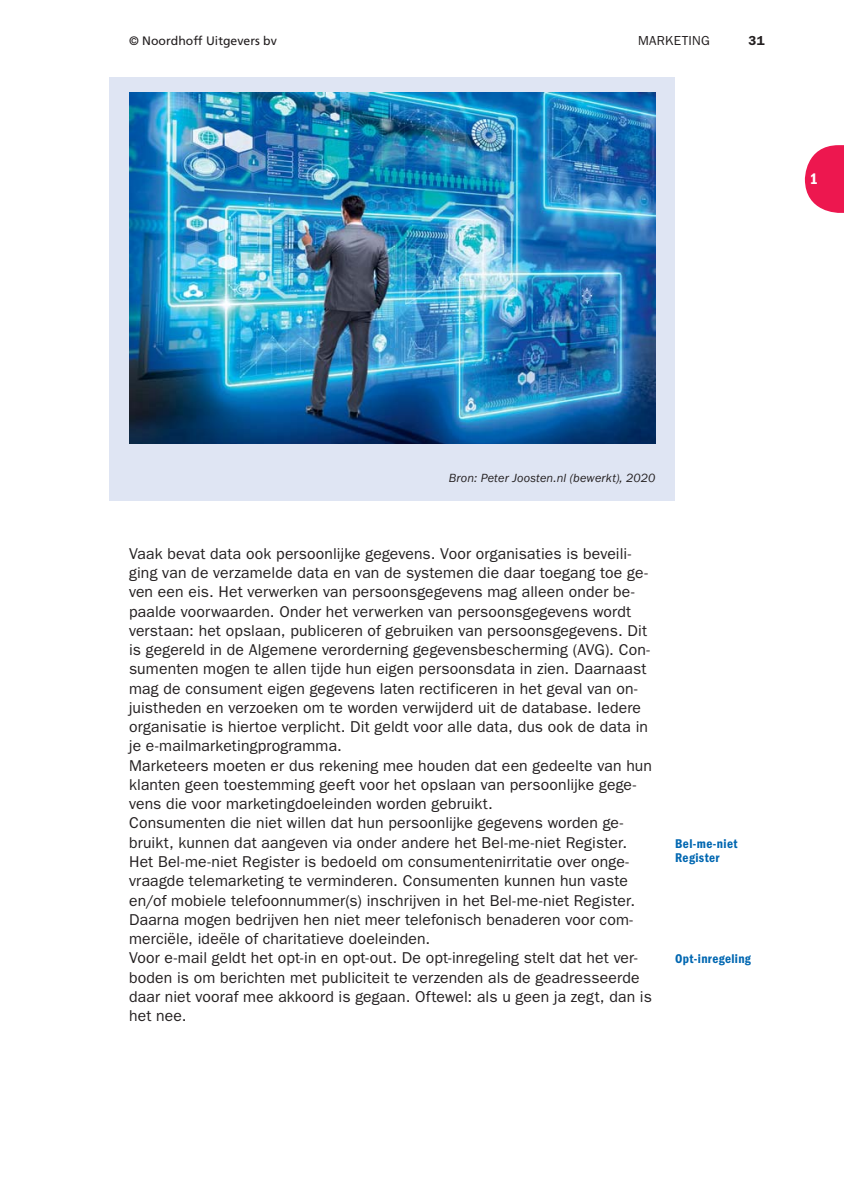
<style>
.page{position:relative;width:844px;height:1191px;background:#fff}
.page>*{position:absolute;margin:0;border:0;box-sizing:border-box;transform-origin:0 0}
.t1{font:15.75px/19.2px "ITC Franklin Gothic Std";letter-spacing:.005em;color:#231f20}
.t2{font:15.75px "ITC Franklin Gothic Std Dm Cd";color:#fff}
.t3{font:13.12px/14.3px "ITC Franklin Gothic Std Dm Cd";letter-spacing:.025em;color:#0067b1}
.t4{font:13.12px "ITC Franklin Gothic Std";letter-spacing:.025em;color:#231f20}
.t5{font:600 13.12px "ITC Franklin Gothic Std";color:#231f20}
.t6{font:italic 12.25px "ITC Franklin Gothic Std";letter-spacing:.015em;color:#231f20}
.t7{font:12.25px "Frutiger LT Std";color:#231f20}
</style>
<div class="page">
<svg style="left:804px;top:145px;width:39px;height:68px"></svg>
<div style="left:109px;top:77px;width:566px;height:424px;background:#dfe5f3"></div>
<img style="left:129px;top:93px;width:526px;height:350px">
<p class="t7" style="left:129px;top:35px;width:149px">© Noordhoff Uitgevers bv</p>
<p class="t4" style="left:638px;top:35px;width:73px">MARKETING</p>
<p class="t5" style="left:748px;top:35px;width:17px">31</p>
<p class="t2" style="left:809px;top:173px;width:10px">1</p>
<p class="t6" style="left:448px;top:473px;width:208px">Bron: Peter Joosten.nl (bewerkt), 2020</p>
<p class="t1" style="left:129px;top:545px;width:524px">Vaak bevat data ook persoonlijke gegevens. Voor organisaties is beveili&shy;ging van de verzamelde data en van de systemen die daar toegang toe ge&shy;ven een eis. Het verwerken van persoonsgegevens mag alleen onder be&shy;paalde voorwaarden. Onder het verwerken van persoonsgegevens wordt verstaan: het opslaan, publiceren of gebruiken van persoonsgegevens. Dit is gegereld in de Algemene verorderning gegevensbescherming (AVG). Con&shy;sumenten mogen te allen tijde hun eigen persoonsdata in zien. Daarnaast mag de consument eigen gegevens laten rectificeren in het geval van on&shy;juistheden en verzoeken om te worden verwijderd uit de database. Iedere organisatie is hiertoe verplicht. Dit geldt voor alle data, dus ook de data in je e-mailmarketingprogramma.<br>Marketeers moeten er dus rekening mee houden dat een gedeelte van hun klanten geen toestemming geeft voor het opslaan van persoonlijke gege&shy;vens die voor marketingdoeleinden worden gebruikt.<br>Consumenten die niet willen dat hun persoonlijke gegevens worden ge&shy;bruikt, kunnen dat aangeven via onder andere het Bel-me-niet Register.<br>Het Bel-me-niet Register is bedoeld om consumentenirritatie over onge&shy;vraagde telemarketing te verminderen. Consumenten kunnen hun vaste en/of mobiele telefoonnummer(s) inschrijven in het Bel-me-niet Register.<br>Daarna mogen bedrijven hen niet meer telefonisch benaderen voor com&shy;merciële, ideële of charitatieve doeleinden.<br>Voor e-mail geldt het opt-in en opt-out. De opt-inregeling stelt dat het ver&shy;boden is om berichten met publiciteit te verzenden als de geadresseerde daar niet vooraf mee akkoord is gegaan. Oftewel: als u geen ja zegt, dan is het nee.</p>
<p class="t3" style="left:675px;top:837px;width:64px">Bel-me-niet<br>Register</p>
<p class="t3" style="left:675px;top:952px;width:77px">Opt-inregeling</p>
</div>
